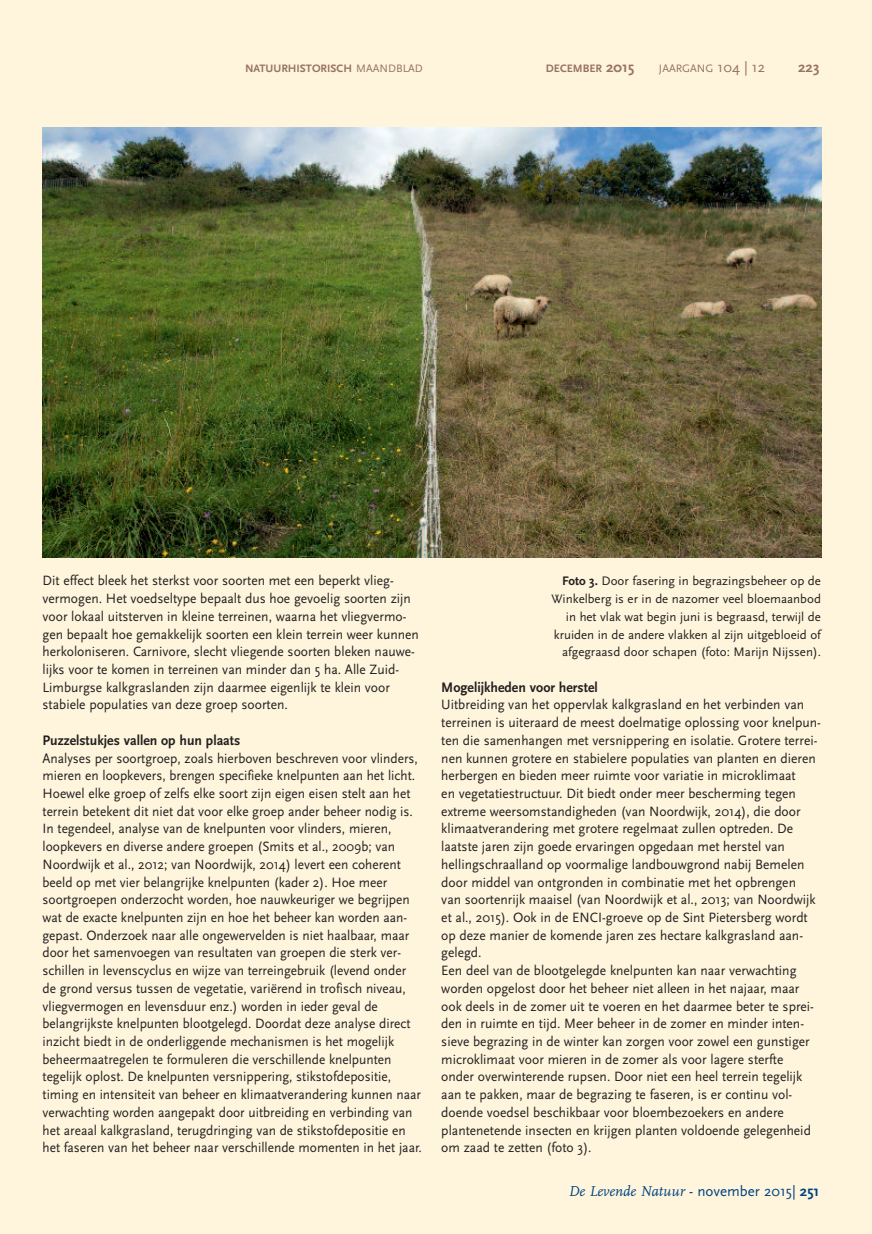
<style>
.page{position:relative;width:872px;height:1234px;background:#fff}
.page>*{position:absolute;margin:0;border:0;box-sizing:border-box;transform-origin:0 0}
.t1{font:italic 15px "FF Scala";color:#014181}
.t2{font:700 15px "Scala Sans";color:#987165}
.t3{font:700 14.4px "Scala Sans";color:#231f20;scale:.96 1}
.t4{font:14.1px/17.7px "Scala Sans";color:#231f20;scale:.96 1}
.t5{font:14.1px/17.7px "Scala Sans";color:#231f20;scale:.95 1}
.t6{font:12.9px/17.7px "Scala Sans";color:#231f20;text-align:right}
.t7{font:700 11.25px "Scala Sans";color:#987165}
.t8{font:11.25px "Scala Sans";color:#987165}
.s1{font-weight:400}
.s2{font-size:15px}
.s3{font-weight:700}
.s4{font-family:"Scala Sans";font-style:normal}
.s5{font-family:"Scala Sans";font-weight:700;font-style:normal}
</style>
<div class="page">
<div style="left:0;top:0;width:872px;height:1233px;background:#fef5dc"></div>
<img style="left:43px;top:128px;width:778px;height:429px">
<p class="t7" style="left:245px;top:62px;width:179px">NATUURHISTORISCH <span class="s1">MAANDBLAD</span></p>
<p class="t7" style="left:546px;top:62px;width:90px">DECEMBER <span class="s2">2015</span></p>
<p class="t8" style="left:659px;top:62px;width:108px">JAARGANG <span class="s2">104 | 12</span></p>
<p class="t2" style="left:798px;top:58px;width:23px">223</p>
<p class="t4" style="left:43px;top:571px;width:393px">Dit effect bleek het sterkst voor soorten met een beperkt vlieg&shy;vermogen. Het voedseltype bepaalt dus hoe gevoelig soorten zijn voor lokaal uitsterven in kleine terreinen, waarna het vliegvermo&shy;gen bepaalt hoe gemakkelijk soorten een klein terrein weer kunnen herkoloniseren. Carnivore, slecht vliegende soorten bleken nauwe&shy;lijks voor te komen in terreinen van minder dan 5 ha. Alle Zuid-Limburgse kalkgraslanden zijn daarmee eigenlijk te klein voor stabiele populaties van deze groep soorten.</p>
<p class="t3" style="left:43px;top:731px;width:207px">Puzzelstukjes vallen op hun plaats</p>
<p class="t5" style="left:43px;top:748px;width:401px">Analyses per soortgroep, zoals hierboven beschreven voor vlinders, mieren en loopkevers, brengen specifieke knelpunten aan het licht.<br>Hoewel elke groep of zelfs elke soort zijn eigen eisen stelt aan het terrein betekent dit niet dat voor elke groep ander beheer nodig is.<br>In tegendeel, analyse van de knelpunten voor vlinders, mieren, loopkevers en diverse andere groepen (Smits et al., 2009b; van Noordwijk et al., 2012; van Noordwijk, 2014) levert een coherent beeld op met vier belangrijke knelpunten (kader 2). Hoe meer soortgroepen onderzocht worden, hoe nauwkeuriger we begrijpen wat de exacte knelpunten zijn en hoe het beheer kan worden aan&shy;gepast. Onderzoek naar alle ongewervelden is niet haalbaar, maar door het samenvoegen van resultaten van groepen die sterk ver&shy;schillen in levenscyclus en wijze van terreingebruik (levend onder de grond versus tussen de vegetatie, variërend in trofisch niveau, vliegvermogen en levensduur enz.) worden in ieder geval de belangrijkste knelpunten blootgelegd. Doordat deze analyse direct inzicht biedt in de onderliggende mechanismen is het mogelijk beheermaatregelen te formuleren die verschillende knelpunten tegelijk oplost. De knelpunten versnippering, stikstofdepositie, timing en intensiteit van beheer en klimaatverandering kunnen naar verwachting worden aangepakt door uitbreiding en verbinding van het areaal kalkgrasland, terugdringing van de stikstofdepositie en het faseren van het beheer naar verschillende momenten in het jaar.</p>
<p class="t6" style="left:551px;top:572px;width:271px"><span class="s3">Foto 3.</span> Door fasering in begrazingsbeheer op de Winkelberg is er in de nazomer veel bloemaanbod in het vlak wat begin juni is begraasd, terwijl de kruiden in de andere vlakken al zijn uitgebloeid of afgegraasd door schapen (foto: Marijn Nijssen).</p>
<p class="t3" style="left:441px;top:678px;width:164px">Mogelijkheden voor herstel</p>
<p class="t4" style="left:441px;top:695px;width:397px">Uitbreiding van het oppervlak kalkgrasland en het verbinden van terreinen is uiteraard de meest doelmatige oplossing voor knelpun&shy;ten die samenhangen met versnippering en isolatie. Grotere terrei&shy;nen kunnen grotere en stabielere populaties van planten en dieren herbergen en bieden meer ruimte voor variatie in microklimaat<br>en vegetatiestructuur. Dit biedt onder meer bescherming tegen extreme weersomstandigheden (van Noordwijk, 2014), die door klimaatverandering met grotere regelmaat zullen optreden. De laatste jaren zijn goede ervaringen opgedaan met herstel van hellingschraalland op voormalige landbouwgrond nabij Bemelen door middel van ontgronden in combinatie met het opbrengen<br>van soortenrijk maaisel (van Noordwijk et al., 2013; van Noordwijk et al., 2015). Ook in de ENCI-groeve op de Sint Pietersberg wordt op deze manier de komende jaren zes hectare kalkgrasland aan&shy;gelegd.<br>Een deel van de blootgelegde knelpunten kan naar verwachting worden opgelost door het beheer niet alleen in het najaar, maar ook deels in de zomer uit te voeren en het daarmee beter te sprei&shy;den in ruimte en tijd. Meer beheer in de zomer en minder inten&shy;sieve begrazing in de winter kan zorgen voor zowel een gunstiger microklimaat voor mieren in de zomer als voor lagere sterfte<br>onder overwinterende rupsen. Door niet een heel terrein tegelijk aan te pakken, maar de begrazing te faseren, is er continu vol&shy;doende voedsel beschikbaar voor bloembezoekers en andere plantenetende insecten en krijgen planten voldoende gelegenheid om zaad te zetten (foto 3).</p>
<p class="t1" style="left:568px;top:1181px;width:252px">De Levende Natuur <span class="s4">- november 2015|</span> <span class="s5">251</span></p>
</div>
